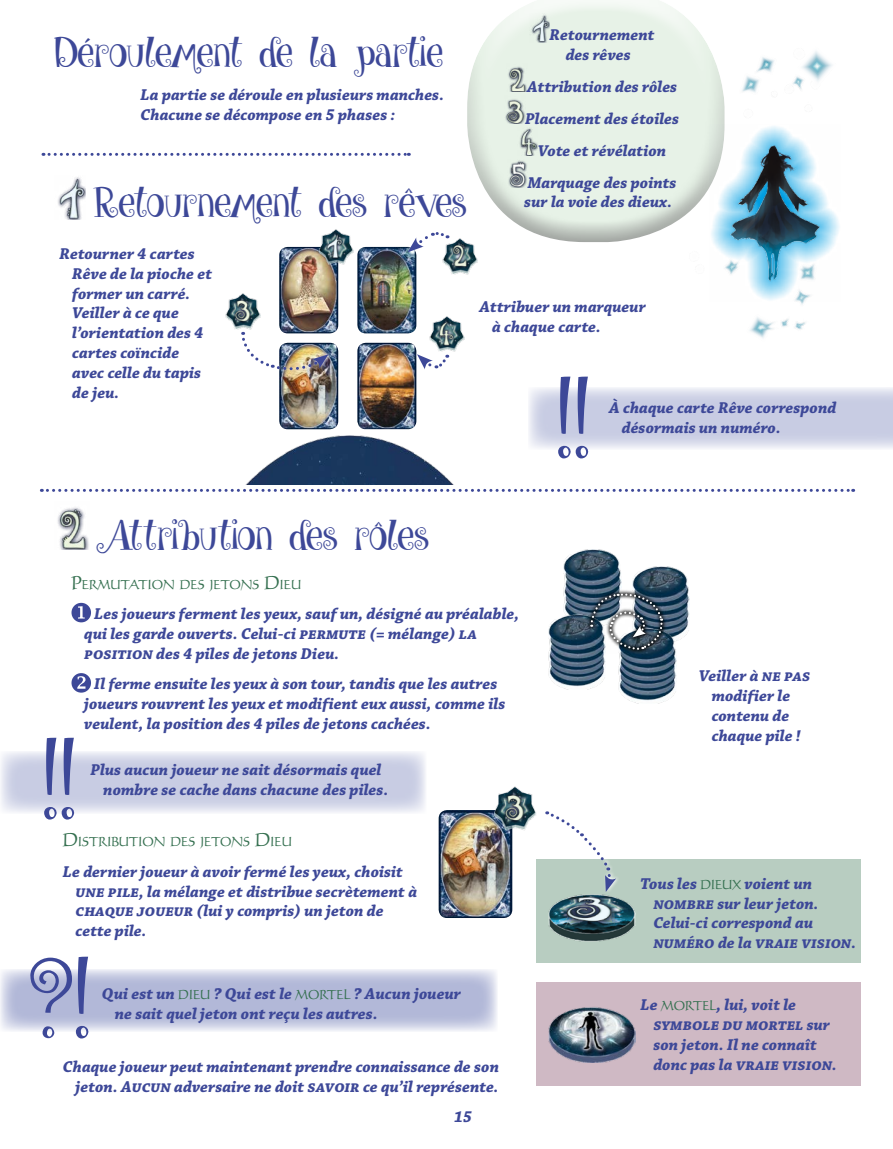
<style>
.page{position:relative;width:893px;height:1149px;background:#fff}
.page>*{position:absolute;margin:0;border:0;box-sizing:border-box;transform-origin:0 0}
.t1{font:108px "give me some sugar";color:#3d4898}
.t2{font:42px "give me some sugar";letter-spacing:-.025em;color:#3d4898}
.t3{font:italic 700 16.5px/19.8px "Chaparral Pro";color:#3d4898}
.t4{font:12.6px "Codex";color:#357050}
.s1{font-size:18px}
.s2{font-family:"Codex";font-weight:400;font-style:normal;font-size:12.6px;color:#357050}
</style>
<div class="page">
<div style="left:537px;top:859px;width:324px;height:103px;background:#b8cdc1"></div>
<div style="left:537px;top:981px;width:324px;height:104px;background:#cfb9c4"></div>
<img style="left:632px;top:566px;width:57px;height:75px">
<img style="left:564px;top:549px;width:57px;height:65px">
<img style="left:619px;top:628px;width:57px;height:75px">
<img style="left:548px;top:614px;width:57px;height:75px">
<svg style="left:586px;top:589px;width:81px;height:65px"></svg>
<svg style="left:589px;top:592px;width:75px;height:58px"></svg>
<svg style="left:1px;top:752px;width:425px;height:61px;background:#d1d4e7"></svg>
<div style="left:466px;top:0;width:260px;height:111px;background:#fff;opacity:.75"></div>
<div style="left:466px;top:47px;width:260px;height:195px;background:#000;opacity:.75"></div>
<img style="left:548px;top:1007px;width:87px;height:55px">
<img style="left:548px;top:895px;width:87px;height:47px">
<svg style="left:0;top:969px;width:497px;height:62px;background:#bfc4de"></svg>
<img style="left:439px;top:810px;width:73px;height:107px">
<img style="left:493px;top:786px;width:43px;height:44px">
<img style="left:357px;top:247px;width:59px;height:86px">
<img style="left:279px;top:343px;width:59px;height:78px">
<img style="left:357px;top:342px;width:59px;height:79px">
<img style="left:279px;top:247px;width:59px;height:86px">
<img style="left:318px;top:229px;width:35px;height:35px">
<img style="left:448px;top:238px;width:29px;height:36px">
<img style="left:225px;top:293px;width:35px;height:36px">
<img style="left:429px;top:316px;width:35px;height:35px">
<svg style="left:399px;top:232px;width:55px;height:34px"></svg>
<svg style="left:414px;top:351px;width:36px;height:21px"></svg>
<svg style="left:417px;top:354px;width:31px;height:16px"></svg>
<svg style="left:238px;top:328px;width:94px;height:45px"></svg>
<img style="left:240px;top:332px;width:89px;height:39px">
<img style="left:246px;top:421px;width:207px;height:63px">
<svg style="left:529px;top:388px;width:364px;height:61px;background:#d0d4e7"></svg>
<svg style="left:545px;top:811px;width:73px;height:84px"></svg>
<img style="left:699px;top:0;width:133px;height:181px">
<img style="left:650px;top:181px;width:190px;height:157px">
<img style="left:529px;top:14px;width:21px;height:28px">
<img style="left:506px;top:63px;width:21px;height:29px">
<img style="left:505px;top:95px;width:20px;height:29px">
<img style="left:517px;top:127px;width:21px;height:29px">
<img style="left:507px;top:159px;width:21px;height:28px">
<img style="left:58px;top:177px;width:28px;height:42px">
<img style="left:57px;top:507px;width:32px;height:42px">
<svg style="left:72px;top:602px;width:19px;height:20px"></svg>
<svg style="left:72px;top:673px;width:19px;height:19px"></svg>
<svg style="left:41px;top:488px;width:813px;height:3px"></svg>
<svg style="left:43px;top:153px;width:366px;height:3px"></svg>
<h2 class="t2" style="left:54px;top:30px;width:391px">Déroulement de la partie</h2>
<p class="t3" style="left:550px;top:26px;width:107px;text-align:center">Retournement des rêves</p>
<p class="t3" style="left:525px;top:72px;width:155px;line-height:31.8px;text-align:center">Attribution des rôles<br>Placement des étoiles<br>Vote et révélation<br>Marquage des points</p>
<p class="t3" style="left:524px;top:193px;width:149px">sur la voie des dieux.</p>
<p class="t3" style="left:141px;top:85px;width:305px">La partie se déroule en plusieurs manches.<br>Chacune se décompose en 5 phases :</p>
<h2 class="t2" style="left:93px;top:180px;width:376px">Retournement des rêves</h2>
<p class="t3" style="left:72px;top:244px;width:141px;text-indent:-13px">Retourner 4 cartes<br>Rêve de la pioche et former un carré.<br>Veiller à ce que l’orientation des 4 cartes coïncide avec celle du tapis de jeu.</p>
<p class="t3" style="left:492px;top:298px;width:155px;text-indent:-13px">Attribuer un marqueur à chaque carte.</p>
<h1 class="t1" style="left:555px;top:362px;width:36px">!!</h1>
<p class="t3" style="left:622px;top:398px;width:216px;text-indent:-13px">À chaque carte Rêve correspond désormais un numéro.</p>
<h2 class="t2" style="left:96px;top:512px;width:335px">Attribution des rôles</h2>
<p class="t4" style="left:72px;top:576px;width:231px"><span class="s1">P</span>ERMUTATION DES JETONS <span class="s1">D</span>IEU</p>
<p class="t3" style="left:84px;top:604px;width:436px;text-indent:10px">Les joueurs ferment les yeux, sauf un, désigné au préalable, qui les garde ouverts. Celui-ci permute (= mélange) la position des 4 piles de jetons Dieu.</p>
<p class="t3" style="left:84px;top:675px;width:423px;text-indent:10px">Il ferme ensuite les yeux à son tour, tandis que les autres joueurs rouvrent les yeux et modifient eux aussi, comme ils veulent, la position des 4 piles de jetons cachées.</p>
<p class="t3" style="left:103px;top:760px;width:287px;text-indent:-13px">Plus aucun joueur ne sait désormais quel nombre se cache dans chacune des piles.</p>
<p class="t4" style="left:63px;top:834px;width:231px"><span class="s1">D</span>ISTRIBUTION DES JETONS <span class="s1">D</span>IEU</p>
<p class="t3" style="left:76px;top:862px;width:343px;text-indent:-13px">Le dernier joueur à avoir fermé les yeux, choisit une pile, la mélange et distribue secrètement à chaque joueur (lui y compris) un jeton de cette pile.</p>
<p class="t3" style="left:653px;top:874px;width:204px;text-indent:-13px">Tous les <span class="s2">DIEUX</span> voient un nombre sur leur jeton.<br>Celui-ci correspond au numéro de la vraie vision.</p>
<p class="t3" style="left:699px;top:666px;width:113px;text-align:center">Veiller à ne pas modifier le contenu de chaque pile !</p>
<h1 class="t1" style="left:41px;top:722px;width:36px">!!</h1>
<h1 class="t1" style="left:28px;top:941px;width:64px">?!</h1>
<p class="t3" style="left:115px;top:984px;width:348px;text-indent:-13px">Qui est un <span class="s2">DIEU</span> ? Qui est le <span class="s2">MORTEL</span> ? Aucun joueur ne sait quel jeton ont reçu les autres.</p>
<p class="t3" style="left:63px;top:1057px;width:438px;text-align:right">Chaque joueur peut maintenant prendre connaissance de son jeton. Aucun adversaire ne doit savoir ce qu’il représente.</p>
<p class="t3" style="left:454px;top:1106px;width:20px">15</p>
<p class="t3" style="left:653px;top:995px;width:185px;text-indent:-13px">Le <span class="s2">MORTEL</span>, lui, voit le symbole du mortel sur son jeton. Il ne connaît donc pas la vraie vision.</p>
</div>
